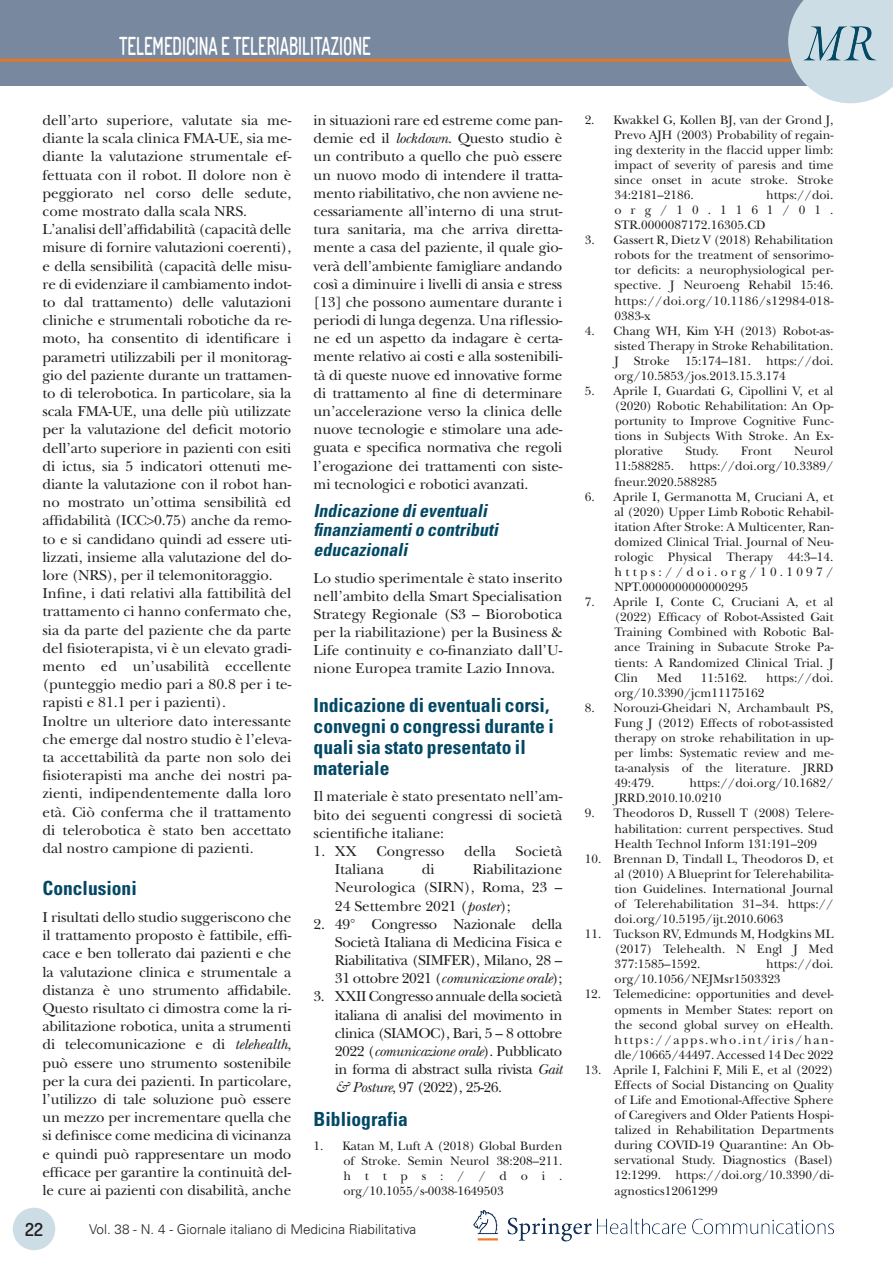
<style>
.page{position:relative;width:893px;height:1263px;background:#fff}
.page>*{position:absolute;margin:0;border:0;box-sizing:border-box;transform-origin:0 0}
.t1{font:600 24.75px "Dosis";color:#fff;scale:.67 1}
.t2{font:700 condensed 19.5px/21.1px "Univers LT Std";color:#024865}
.t3{font:italic 700 condensed 18px/19.5px "Univers LT Std";color:#024865}
.t4{font:600 18px "Dosis";color:#231f20}
.t5{font:15px/18.1px "New Baskerville Std";letter-spacing:-.01em;color:#231f20;text-align:justify}
.t6{font:300 13.5px "Univers LT Std";color:#231f20}
.t7{font:12.75px/15.1px "New Baskerville Std";color:#231f20;text-align:justify}
.s1{font-style:italic}
</style>
<div class="page">
<div style="left:0;top:0;width:893px;height:85px;background:#78889e"></div>
<hr style="left:0;top:59px;width:804px;height:3px;background:#e27725">
<svg style="left:788px;top:0;width:105px;height:103px;background:#c1d2dc"></svg>
<img style="left:473px;top:1210px;width:361px;height:32px">
<div style="left:13px;top:1208px;width:42px;height:42px;background:#cddde6;border-radius:50%"></div>
<h1 class="t1" style="left:119px;top:30px;width:377px">TELEMEDICINA E TELERIABILITAZIONE</h1>
<p class="t5" style="left:43px;top:111px;width:250px;text-align:left">dell’arto superiore, valutate sia me&shy;diante la scala clinica FMA-UE, sia me&shy;diante la valutazione strumentale ef&shy;fettuata con il robot. Il dolore non è peggiorato nel corso delle sedute, come mostrato dalla scala NRS.<br>L’analisi dell’affidabilità (capacità delle misure di fornire valutazioni coerenti), e della sensibilità (capacità delle misu&shy;re di evidenziare il cambiamento indot&shy;to dal trattamento) delle valutazioni cliniche e strumentali robotiche da re&shy;moto, ha consentito di identificare i parametri utilizzabili per il monitorag&shy;gio del paziente durante un trattamen&shy;to di telerobotica. In particolare, sia la scala FMA-UE, una delle più utilizzate per la valutazione del deficit motorio dell’arto superiore in pazienti con esiti di ictus, sia 5 indicatori ottenuti me&shy;diante la valutazione con il robot han&shy;no mostrato un’ottima sensibilità ed affidabilità (ICC&gt;0.75) anche da remo&shy;to e si candidano quindi ad essere uti&shy;lizzati, insieme alla valutazione del do&shy;lore (NRS), per il telemonitoraggio.<br>Infine, i dati relativi alla fattibilità del trattamento ci hanno confermato che, sia da parte del paziente che da parte del fisioterapista, vi è un elevato gradi&shy;mento ed un’usabilità eccellente (punteggio medio pari a 80.8 per i te&shy;rapisti e 81.1 per i pazienti).<br>Inoltre un ulteriore dato interessante che emerge dal nostro studio è l’eleva&shy;ta accettabilità da parte non solo dei fisioterapisti ma anche dei nostri pa&shy;zienti, indipendentemente dalla loro età. Ciò conferma che il trattamento di telerobotica è stato ben accettato dal nostro campione di pazienti.</p>
<h2 class="t2" style="left:43px;top:878px;width:96px">Conclusioni</h2>
<p class="t5" style="left:43px;top:908px;width:250px">I risultati dello studio suggeriscono che il trattamento proposto è fattibile, effi&shy;cace e ben tollerato dai pazienti e che la valutazione clinica e strumentale a distanza è uno strumento affidabile.<br>Questo risultato ci dimostra come la ri&shy;abilitazione robotica, unita a strumenti di telecomunicazione e di <span class="s1">telehealth</span>, può essere uno strumento sostenibile per la cura dei pazienti. In particolare, l’utilizzo di tale soluzione può essere un mezzo per incrementare quella che si definisce come medicina di vicinanza e quindi può rappresentare un modo efficace per garantire la continuità del&shy;le cure ai pazienti con disabilità, anche</p>
<p class="t5" style="left:314px;top:111px;width:250px">in situazioni rare ed estreme come pan&shy;demie ed il <span class="s1">lockdown</span>. Questo studio è un contributo a quello che può essere un nuovo modo di intendere il tratta&shy;mento riabilitativo, che non avviene ne&shy;cessariamente all’interno di una strut&shy;tura sanitaria, ma che arriva diretta&shy;mente a casa del paziente, il quale gio&shy;verà dell’ambiente famigliare andando così a diminuire i livelli di ansia e stress [13] che possono aumentare durante i periodi di lunga degenza. Una riflessio&shy;ne ed un aspetto da indagare è certa&shy;mente relativo ai costi e alla sostenibili&shy;tà di queste nuove ed innovative forme di trattamento al fine di determinare un’accelerazione verso la clinica delle nuove tecnologie e stimolare una ade&shy;guata e specifica normativa che regoli l’erogazione dei trattamenti con siste&shy;mi tecnologici e robotici avanzati.</p>
<p class="t3" style="left:314px;top:500px;width:190px">Indicazione dieventuali finanziamentio contributi educazionali</p>
<p class="t5" style="left:314px;top:569px;width:250px">Lo studio sperimentale è stato inserito nell’ambito della Smart Specialisation Strategy Regionale (S3 – Biorobotica per la riabilitazione) per la Business &amp; Life continuity e co-finanziato dall’U&shy;nione Europea tramite Lazio Innova.</p>
<h2 class="t2" style="left:314px;top:694px;width:242px">Indicazione di eventuali corsi, convegni o congressi durante i quali sia stato presentato il materiale</h2>
<p class="t5" style="left:314px;top:788px;width:250px">Il materiale è stato presentato nell’am&shy;bito dei seguenti congressi di società scientifiche italiane:</p>
<p class="t5" style="left:314px;top:842px;width:45px">1. XX</p>
<p class="t5" style="left:377px;top:842px;width:70px">Congresso</p>
<p class="t5" style="left:464px;top:842px;width:33px">della</p>
<p class="t5" style="left:516px;top:842px;width:48px">Società</p>
<p class="t5" style="left:335px;top:860px;width:51px">Italiana</p>
<p class="t5" style="left:422px;top:860px;width:14px">di</p>
<p class="t5" style="left:335px;top:860px;width:229px;text-indent:138px">Riabilitazione Neurologica (SIRN), Roma, 23 – 24 Settembre 2021 (<span class="s1">poster</span>);</p>
<p class="t5" style="left:335px;top:915px;width:229px;text-indent:-21px">2. 49° Congresso Nazionale della Società Italiana di Medicina Fisica e Riabilitativa (SIMFER), Milano, 28 – 31 ottobre 2021 (<span class="s1">comunicazione orale</span>);</p>
<p class="t5" style="left:335px;top:987px;width:229px;text-indent:-21px">3. XXII Congresso annuale della società italiana di analisi del movimento in clinica (SIAMOC), Bari, 5 – 8 ottobre 2022 (<span class="s1">comunicazione orale</span>). Pubblicato in forma di abstract sulla rivista <span class="s1">Gait &amp; Posture</span>, 97 (2022), 25-26.</p>
<h2 class="t2" style="left:314px;top:1108px;width:96px">Bibliografia</h2>
<p class="t7" style="left:343px;top:1138px;width:220px;text-indent:-30px">1. Katan M, Luft A (2018) Global Burden of Stroke. Semin Neurol 38:208–211. https://doi. org/10.1055/s-0038-1649503</p>
<p class="t4" style="left:25px;top:1217px;width:19px">22</p>
<p class="t6" style="left:89px;top:1221px;width:329px">Vol. 38 - N. 4 - Giornale italiano di Medicina Riabilitativa</p>
<p class="t7" style="left:614px;top:112px;width:220px;text-indent:-30px">2. Kwakkel G, Kollen BJ, van der Grond J, Prevo AJH (2003) Probability of regain&shy;ing dexterity in the flaccid upper limb: impact of severity of paresis and time since onset in acute stroke. Stroke 34:2181–2186.</p>
<p class="t7" style="left:614px;top:187px;width:220px;text-indent:152px">https://doi. org/10.1161/01.<br>STR.0000087172.16305.CD</p>
<p class="t7" style="left:614px;top:233px;width:221px;text-indent:-30px">3. Gassert R, Dietz V (2018) Rehabilitation robots for the treatment of sensorimo&shy;tor deficits: a neurophysiological per&shy;spective. J Neuroeng Rehabil 15:46. https://doi.org/10.1186/s12984-018- 0383-x</p>
<p class="t7" style="left:614px;top:323px;width:220px;text-indent:-30px">4. Chang WH, Kim Y-H (2013) Robot-as&shy;sisted Therapy in Stroke Rehabilitation.<br>J Stroke 15:174–181. https://doi. org/10.5853/jos.2013.15.3.174</p>
<p class="t7" style="left:614px;top:383px;width:221px;text-indent:-30px">5. Aprile I, Guardati G, Cipollini V, et al (2020) Robotic Rehabilitation: An Op&shy;portunity to Improve Cognitive Func&shy;tions in Subjects With Stroke. An Ex&shy;plorative</p>
<p class="t7" style="left:614px;top:444px;width:220px;text-indent:180px">Neurol 11:588285. https://doi.org/10.3389/ fneur.2020.588285</p>
<p class="t7" style="left:614px;top:489px;width:221px;text-indent:-30px">6. Aprile I, Germanotta M, Cruciani A, et al (2020) Upper Limb Robotic Rehabil&shy;itation After Stroke: A Multicenter, Ran&shy;domized Clinical Trial. Journal of Neu&shy;rologic Physical Therapy 44:3–14. https://doi.org/10.1097/ NPT.0000000000000295</p>
<p class="t7" style="left:614px;top:595px;width:220px;text-indent:-30px">7. Aprile I, Conte C, Cruciani A, et al (2022) Efficacy of Robot-Assisted Gait Training Combined with Robotic Bal&shy;ance Training in Subacute Stroke Pa&shy;tients: A Randomized Clinical Trial. J Clin</p>
<p class="t7" style="left:685px;top:444px;width:35px">Study.</p>
<p class="t7" style="left:741px;top:444px;width:32px">Front</p>
<p class="t7" style="left:657px;top:670px;width:26px">Med</p>
<p class="t7" style="left:701px;top:670px;width:48px">11:5162.</p>
<p class="t7" style="left:766px;top:670px;width:69px">https://doi.</p>
<p class="t7" style="left:614px;top:685px;width:151px">org/10.3390/jcm11175162</p>
<p class="t7" style="left:614px;top:700px;width:220px;text-indent:-30px">8. Norouzi-Gheidari N, Archambault PS, Fung J (2012) Effects of robot-assisted therapy on stroke rehabilitation in up&shy;per limbs: Systematic review and me&shy;ta-analysis of the literature. JRRD 49:479.</p>
<p class="t7" style="left:614px;top:776px;width:220px;text-indent:75px">https://doi.org/10.1682/<br>JRRD.2010.10.0210</p>
<p class="t7" style="left:615px;top:806px;width:220px;text-indent:-30px">9. Theodoros D, Russell T (2008) Telere&shy;habilitation: current perspectives. Stud Health Technol Inform 131:191–209</p>
<p class="t7" style="left:615px;top:851px;width:220px;text-indent:-30px">10. Brennan D, Tindall L, Theodoros D, et al (2010) A Blueprint for Telerehabilita&shy;tion Guidelines. International Journal of Telerehabilitation 31–34. https:// doi.org/10.5195/ijt.2010.6063</p>
<p class="t7" style="left:615px;top:926px;width:220px;text-indent:-30px">11. Tuckson RV, Edmunds M, Hodgkins ML (2017) Telehealth. N Engl J Med 377:1585–1592.</p>
<p class="t7" style="left:615px;top:957px;width:220px;text-indent:152px">https://doi. org/10.1056/NEJMsr1503323</p>
<p class="t7" style="left:615px;top:987px;width:220px;text-indent:-30px">12. Telemedicine: opportunities and devel&shy;opments in Member States: report on the second global survey on eHealth. https://apps.who.int/iris/han&shy;dle/10665/44497. Accessed 14 Dec 2022</p>
<p class="t7" style="left:615px;top:1062px;width:220px;text-indent:-30px">13. Aprile I, Falchini F, Mili E, et al (2022)<br>Effects of Social Distancing on Quality of Life and Emotional-Affective Sphere of Caregivers and Older Patients Hospi&shy;talized in Rehabilitation Departments during COVID-19 Quarantine: An Ob&shy;servational Study. Diagnostics (Basel)<br>12:1299. https://doi.org/10.3390/di&shy;agnostics12061299</p>
</div>
